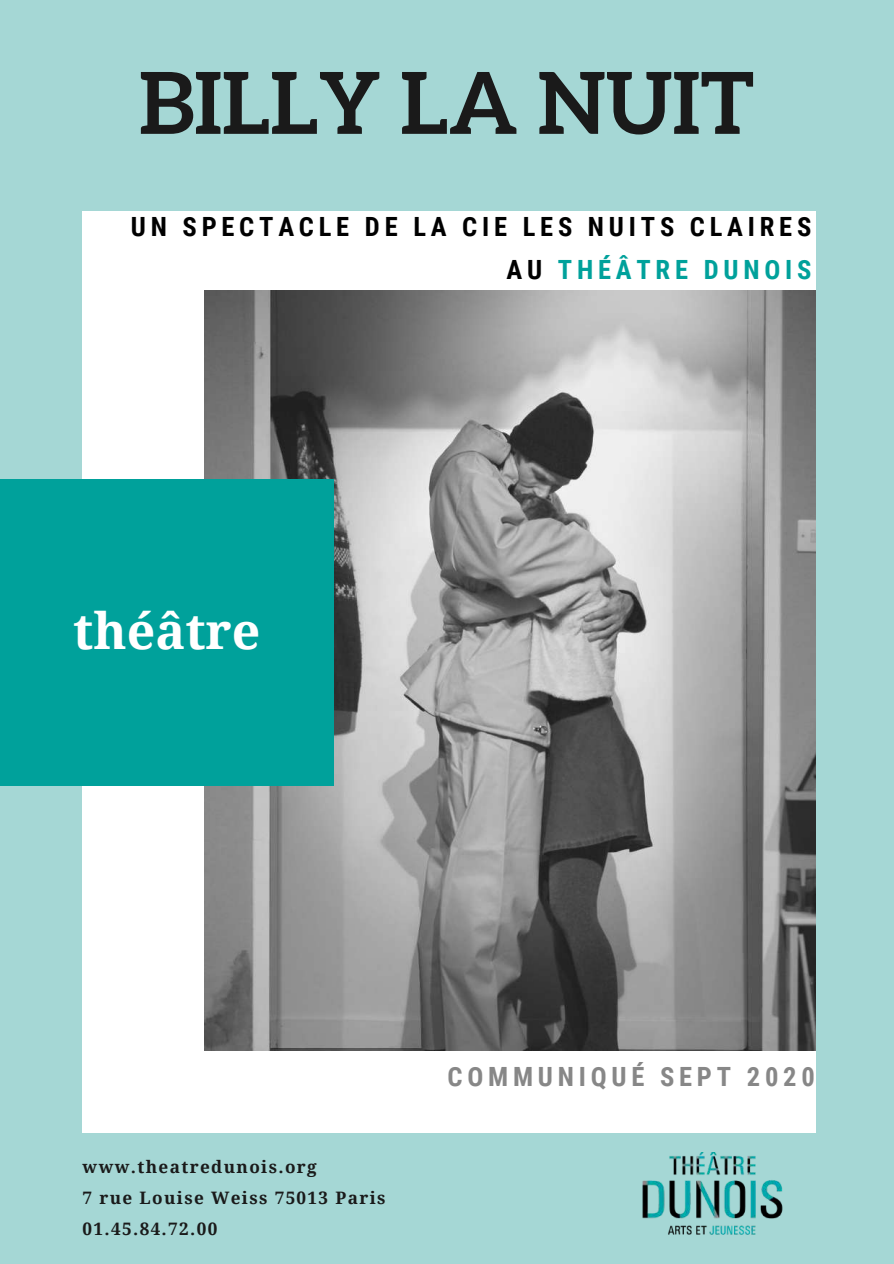
<style>
.page{position:relative;width:894px;height:1264px;background:#fff}
.page>*{position:absolute;margin:0;border:0;box-sizing:border-box;transform-origin:0 0}
.t1{font:700 85.5px "Aleo";color:#1a1a1a}
.t2{font:700 49.95px "Droid Serif";color:#fff}
.t3{font:700 26.55px/42.8px "Roboto Condensed";letter-spacing:.18em;color:#000;text-align:right}
.t4{font:700 26.55px "Roboto Condensed";letter-spacing:.18em;color:#878787}
.t5{font:700 17.1px/30.9px "Droid Serif";letter-spacing:.08em;color:#1a1a1a}
.s1{color:#00a19b}
</style>
<div class="page">
<div style="left:0;top:0;width:893px;height:1263px;background:#a5d7d5"></div>
<div style="left:83px;top:211px;width:731px;height:921px;background:#fff"></div>
<img style="left:204px;top:290px;width:611px;height:760px">
<div style="left:0;top:479px;width:334px;height:306px;background:#00a19b"></div>
<img style="left:642px;top:1152px;width:141px;height:83px">
<h1 class="t1" style="left:139px;top:54px;width:616px">BILLY LA NUIT</h1>
<h3 class="t3" style="left:131px;top:206px;width:681px">UN SPECTACLE DE LA CIE LES NUITS CLAIRES<br>AU <span class="s1">THÉÂTRE DUNOIS</span></h3>
<h2 class="t2" style="left:73px;top:602px;width:188px">théâtre</h2>
<p class="t5" style="left:83px;top:1151px;width:304px">www.theatredunois.org<br>7 rue Louise Weiss 75013 Paris<br>01.45.84.72.00</p>
<h3 class="t4" style="left:447px;top:1061px;width:368px">COMMUNIQUÉ SEPT 2020</h3>
</div>
